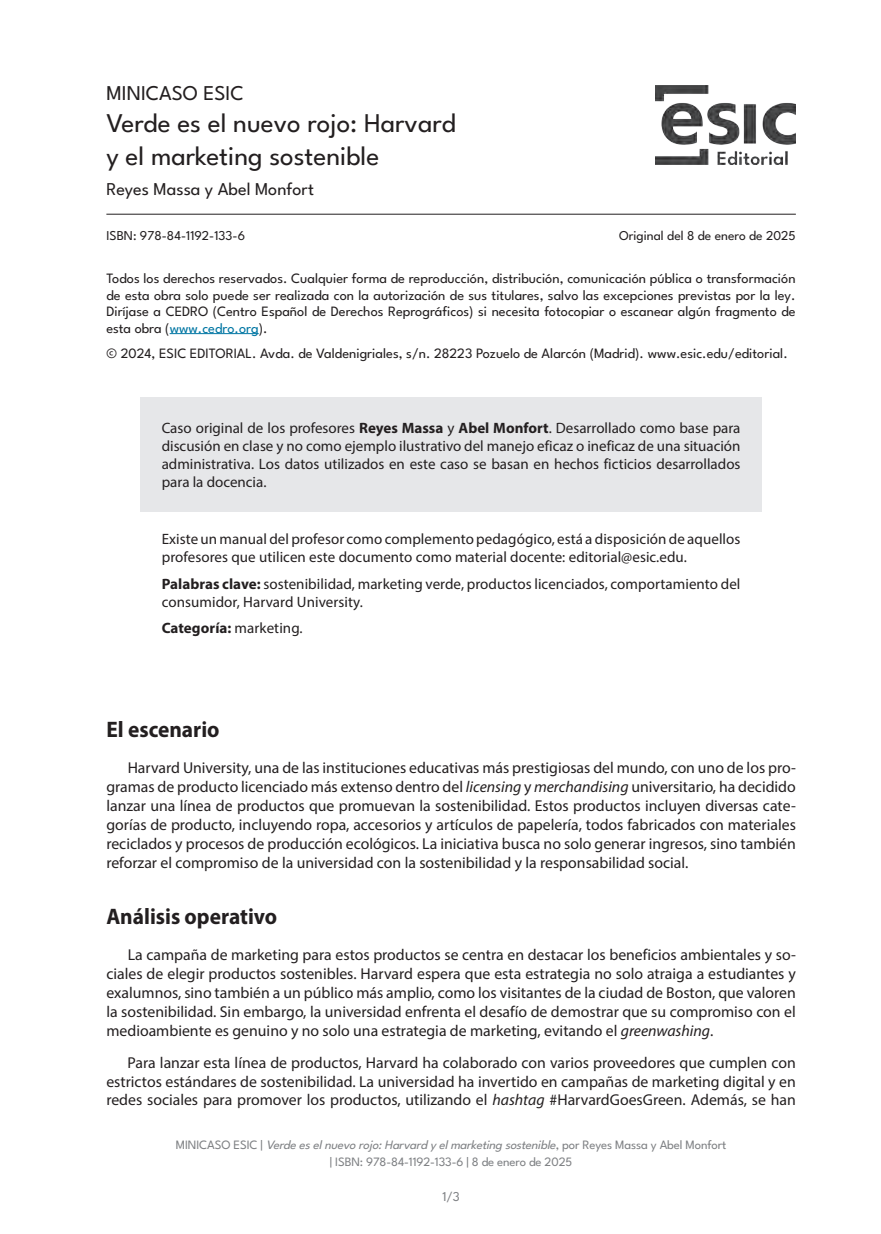
<style>
.page{position:relative;width:881px;height:1234px;background:#fff}
.page>*{position:absolute;margin:0;border:0;box-sizing:border-box;transform-origin:0 0}
.t1{font:27px/32.4px "League Spartan";color:#231f20}
.H1{font:700 22.5px "Myriad Pro";color:#231f20;scale:.95 1}
.t2{font:21px "League Spartan";color:#231f20}
.t3{font:18px "League Spartan";color:#231f20}
.Texto_general{font:15.75px/18.9px "Myriad Pro";color:#231f20;text-align:justify}
.cita{font:15px/18px "Myriad Pro";letter-spacing:.005em;color:#231f20}
.cita-2{font:700 15px "Myriad Pro";letter-spacing:.005em;color:#231f20}
.t4{font:14.25px/16.5px "League Spartan";color:#231f20;text-align:justify}
.t5{font:13.5px "League Spartan";color:#231f20}
.t6{font:13.5px "League Spartan";color:#808285}
.t7{font:12.75px/16.5px "League Spartan";letter-spacing:-.01em;color:#808285;text-align:center}
.s1{color:#0076a3}
.s2{font-weight:700}
.s3{font-weight:400}
.s4{font-style:italic}
</style>
<div class="page">
<img style="left:655px;top:85px;width:140px;height:80px">
<hr style="left:106px;top:214px;width:689px;height:1px;background:#231f20">
<hr style="left:170px;top:333px;width:88px;height:1px;background:#0076a3">
<div style="left:140px;top:396px;width:621px;height:115px;background:#e6e7e9"></div>
<p class="t2" style="left:106px;top:77px;width:139px">MINICASO ESIC</p>
<p class="t1" style="left:106px;top:105px;width:351px">Verde es el nuevo rojo: Harvard y el marketing sostenible</p>
<p class="t3" style="left:106px;top:175px;width:209px">Reyes Massa y Abel Monfort</p>
<p class="t5" style="left:106px;top:225px;width:140px">ISBN: 978-84-1192-133-6</p>
<p class="t5" style="left:618px;top:225px;width:178px">Original del 8 de enero de 2025</p>
<p class="t4" style="left:106px;top:269px;width:690px">Todos los derechos reservados. Cualquier forma de reproducción, distribución, comunicación pública o transformación de esta obra solo puede ser realizada con la autorización de sus titulares, salvo las excepciones previstas por la ley.<br>Diríjase a CEDRO (Centro Español de Derechos Reprográficos) si necesita fotocopiar o escanear algún fragmento de esta obra (<span class="s1">www.cedro.org</span>).</p>
<p class="t4" style="left:106px;top:343px;width:682px">© 2024, ESIC EDITORIAL. Avda. de Valdenigriales, s/n. 28223 Pozuelo de Alarcón (Madrid). www.esic.edu/editorial.</p>
<p class="cita" style="left:162px;top:418px;width:580px;text-align:justify">Caso original de los profesores <span class="s2">Reyes Massa</span> y <span class="s2">Abel Monfort</span>. Desarrollado como base para discusión en clase y no como ejemplo ilustrativo del manejo eficaz o ineficaz de una situación administrativa. Los datos utilizados en este caso se basan en hechos ficticios desarrollados para la docencia.</p>
<p class="cita" style="left:162px;top:530px;width:580px">Existe un manual del profesor como complemento pedagógico, está a disposición de aquellos profesores que utilicen este documento como material docente: editorial@esic.edu.</p>
<p class="cita" style="left:162px;top:574px;width:580px"><span class="s2">Palabras clave:</span> sostenibilidad, marketing verde, productos licenciados, comportamiento del consumidor, Harvard University.</p>
<p class="cita-2" style="left:162px;top:618px;width:142px">Categoría: <span class="s3">marketing.</span></p>
<h2 class="H1" style="left:106px;top:714px;width:121px">El escenario</h2>
<p class="Texto_general" style="left:106px;top:757px;width:690px;text-indent:21px">Harvard University, una de las instituciones educativas más prestigiosas del mundo, con uno de los pro&shy;gramas de producto licenciado más extenso dentro del <span class="s4">licensing</span> y <span class="s4">merchandising</span> universitario, ha decidido lanzar una línea de productos que promuevan la sostenibilidad. Estos productos incluyen diversas cate&shy;gorías de producto, incluyendo ropa, accesorios y artículos de papelería, todos fabricados con materiales reciclados y procesos de producción ecológicos. La iniciativa busca no solo generar ingresos, sino también reforzar el compromiso de la universidad con la sostenibilidad y la responsabilidad social.</p>
<h2 class="H1" style="left:106px;top:901px;width:181px">Análisis operativo</h2>
<p class="Texto_general" style="left:106px;top:945px;width:690px;text-indent:21px">La campaña de marketing para estos productos se centra en destacar los beneficios ambientales y so&shy;ciales de elegir productos sostenibles. Harvard espera que esta estrategia no solo atraiga a estudiantes y exalumnos, sino también a un público más amplio, como los visitantes de la ciudad de Boston, que valoren la sostenibilidad. Sin embargo, la universidad enfrenta el desafío de demostrar que su compromiso con el medioambiente es genuino y no solo una estrategia de marketing, evitando el <span class="s4">greenwashing</span>.</p>
<p class="Texto_general" style="left:106px;top:1052px;width:690px;text-indent:21px">Para lanzar esta línea de productos, Harvard ha colaborado con varios proveedores que cumplen con estrictos estándares de sostenibilidad. La universidad ha invertido en campañas de marketing digital y en redes sociales para promover los productos, utilizando el <span class="s4">hashtag</span> #HarvardGoesGreen. Además, se han</p>
<p class="t7" style="left:176px;top:1135px;width:552px">M I N I C AS O E S I C | <span class="s4">Verdeeselnuevorojo:Harvardyelmarketingsostenible</span>, p o r R e ye s M a s s a y A b e l M o n fo rt | ISBN: 978-84-1192-133-6 | 8 de enero de 2025</p>
<p class="t6" style="left:442px;top:1185px;width:19px">1/3</p>
</div>
